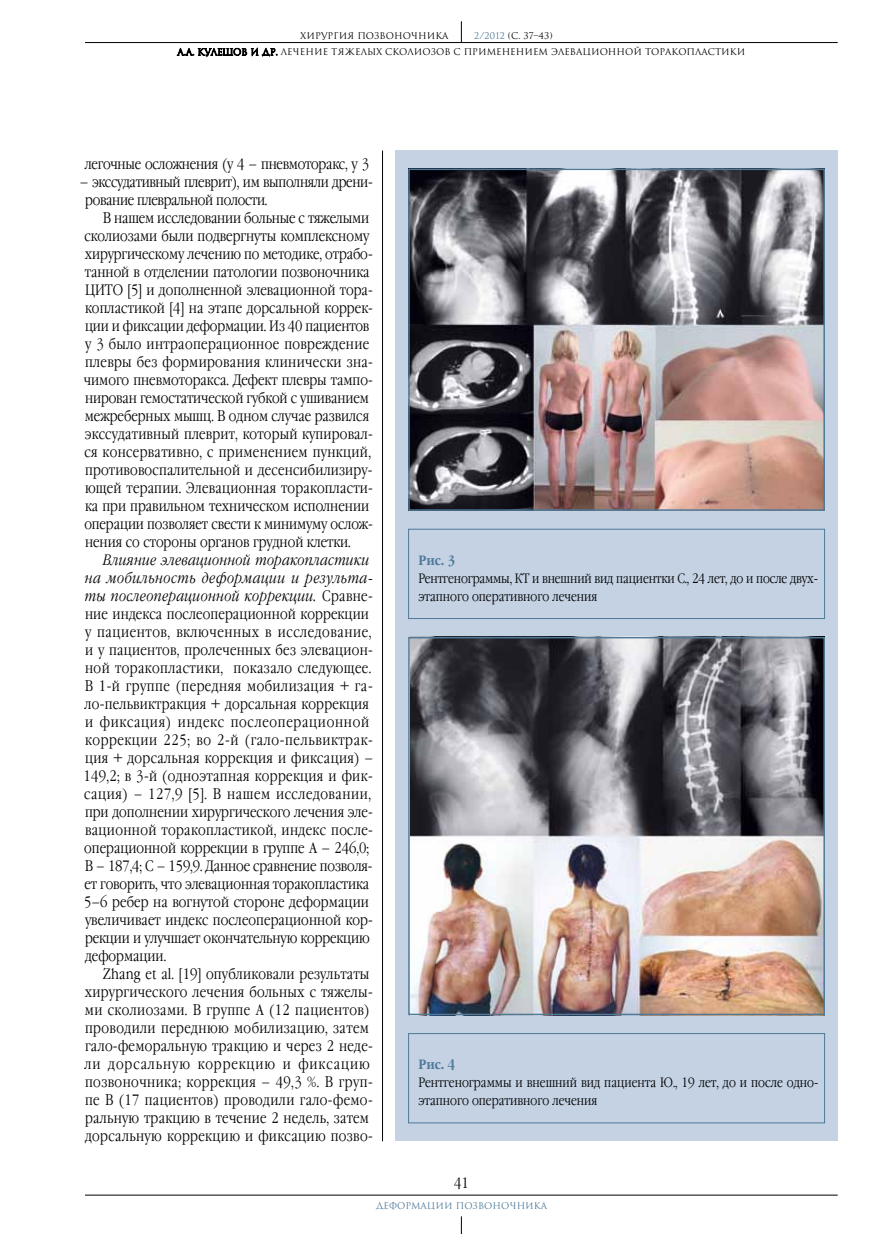
<style>
.page{position:relative;width:893px;height:1234px;background:#fff}
.page>*{position:absolute;margin:0;border:0;box-sizing:border-box;transform-origin:0 0}
.t1{font:300 15px/18px "Garamond Narrow C";letter-spacing:.015em;color:#000}
.t2{font:300 15px/18px "Garamond Narrow C";letter-spacing:-.02em;color:#000}
.t3{font:300 15px "Garamond Narrow C";letter-spacing:-.015em;color:#000}
.t4{font:300 13.5px/18px "Garamond Narrow C";color:#000}
.t5{font:700 13.5px "Garamond Narrow C";color:#4e7a98}
.t6{font:9px/15.9px "Romul";color:#000}
.t7{font:9px "Romul";color:#4e7a98}
.s1{color:#4e7a98}
.s2{font-style:italic}
</style>
<div class="page">
<hr style="left:85px;top:1194px;width:753px;height:1px;background:#000">
<svg style="left:461px;top:1216px;width:1px;height:17px"></svg>
<hr style="left:85px;top:42px;width:753px;height:1px;background:#000">
<svg style="left:461px;top:21px;width:1px;height:21px"></svg>
<svg style="left:177px;top:48px;width:100px;height:9px"></svg>
<hr style="left:382px;top:150px;width:1px;height:990px;background:#000">
<div style="left:395px;top:150px;width:443px;height:990px;background:#c4d2e4"></div>
<div style="left:408px;top:528px;width:417px;height:90px;border:1px solid #4e7a98"></div>
<div style="left:408px;top:1032px;width:417px;height:90px;border:1px solid #4e7a98"></div>
<img style="left:411px;top:171px;width:411px;height:336px">
<div style="left:408px;top:168px;width:417px;height:342px;border:2px solid #4e7a98"></div>
<img style="left:411px;top:639px;width:411px;height:372px">
<div style="left:408px;top:636px;width:417px;height:378px;border:2px solid #4e7a98"></div>
<p class="t6" style="left:177px;top:28px;width:569px;text-indent:297px"><span class="s1">2/2012</span> (С. 37–43)<br>А.А. Кулешов и др. Лечение тяжелых сколиозов с применением элевационной торакопластики</p>
<p class="t6" style="left:300px;top:28px;width:150px">ХИРУРГИЯ ПОЗВОНОЧНИКА</p>
<p class="t3" style="left:85px;top:155px;width:286px">легочные осложнения (у 4 – пневмоторакс, у 3</p>
<p class="t2" style="left:85px;top:173px;width:289px;text-indent:-5px">– экссудативный плеврит), им выполняли дрени&shy;рование плевральной полости.</p>
<p class="t1" style="left:84px;top:209px;width:291px;text-indent:19px">В нашем исследовании больные с тяжелыми сколиозами были подвергнуты комплексному хирургическому лечению по методике, отрабо&shy;танной в отделении патологии позвоночника ЦИТО [5] и дополненной элевационной тора&shy;копластикой [4] на этапе дорсальной коррек&shy;ции и фиксации деформации. Из 40 пациентов у 3 было интраоперационное повреждение плевры без формирования клинически зна&shy;чимого пневмоторакса. Дефект плевры тампо&shy;нирован гемостатической губкой с ушиванием межреберных мышц. В одном случае развился экссудативный плеврит, который купировал&shy;ся консервативно, с применением пункций, противовоспалительной и десенсибилизиру&shy;ющей терапии. Элевационная торакопласти&shy;ка при правильном техническом исполнении операции позволяет свести к минимуму ослож&shy;нения со стороны органов грудной клетки.</p>
<p class="t1" style="left:83px;top:551px;width:291px;text-indent:20px"><span class="s2">Влияние элевационной торакопластики на мобильность деформации и результа&shy;ты послеоперационной коррекции.</span> Сравне&shy;ние индекса послеоперационной коррекции у пациентов, включенных в исследование, и у пациентов, пролеченных без элевацион&shy;ной торакопластики, показало следующее.<br>В 1-й группе (передняя мобилизация + га&shy;ло-пельвиктракция + дорсальная коррекция и фиксация) индекс послеоперационной коррекции 225; во 2-й (гало-пельвиктрак&shy;ция + дорсальная коррекция и фиксация) – 149,2; в 3-й (одноэтапная коррекция и фик&shy;сация) – 127,9 [5]. В нашем исследовании, при дополнении хирургического лечения эле&shy;вационной торакопластикой, индекс после&shy;операционной коррекции в группе А – 246,0; В – 187,4; С – 159,9. Данное сравнение позволя&shy;ет говорить, что элевационная торакопластика 5–6 ребер на вогнутой стороне деформации увеличивает индекс послеоперационной кор&shy;рекции и улучшает окончательную коррекцию деформации.</p>
<p class="t1" style="left:85px;top:965px;width:290px;text-indent:18px">Zhang et al. [19] опубликовали результаты хирургического лечения больных с тяжелы&shy;ми сколиозами. В группе А (12 пациентов) проводили переднюю мобилизацию, затем гало-феморальную тракцию и через 2 неде&shy;ли дорсальную коррекцию и фиксацию позвоночника; коррекция – 49,3 %. В груп&shy;пе В (17 пациентов) проводили гало-фемо&shy;ральную тракцию в течение 2 недель, затем дорсальную коррекцию и фиксацию позво-</p>
<p class="t5" style="left:419px;top:552px;width:38px">Рис. 3</p>
<p class="t4" style="left:418px;top:569px;width:401px">Рентгенограммы, КТ и внешний вид пациентки С., 24 лет, до и после двух&shy;этапного оперативного лечения</p>
<p class="t5" style="left:419px;top:1056px;width:38px">Рис. 4</p>
<p class="t4" style="left:418px;top:1073px;width:402px">Рентгенограммы и внешний вид пациента Ю., 19 лет, до и после одно&shy;этапного оперативного лечения</p>
<p class="t1" style="left:454px;top:1173px;width:16px">41</p>
<p class="t7" style="left:376px;top:1200px;width:173px">Деформации позвоночника</p>
</div>
